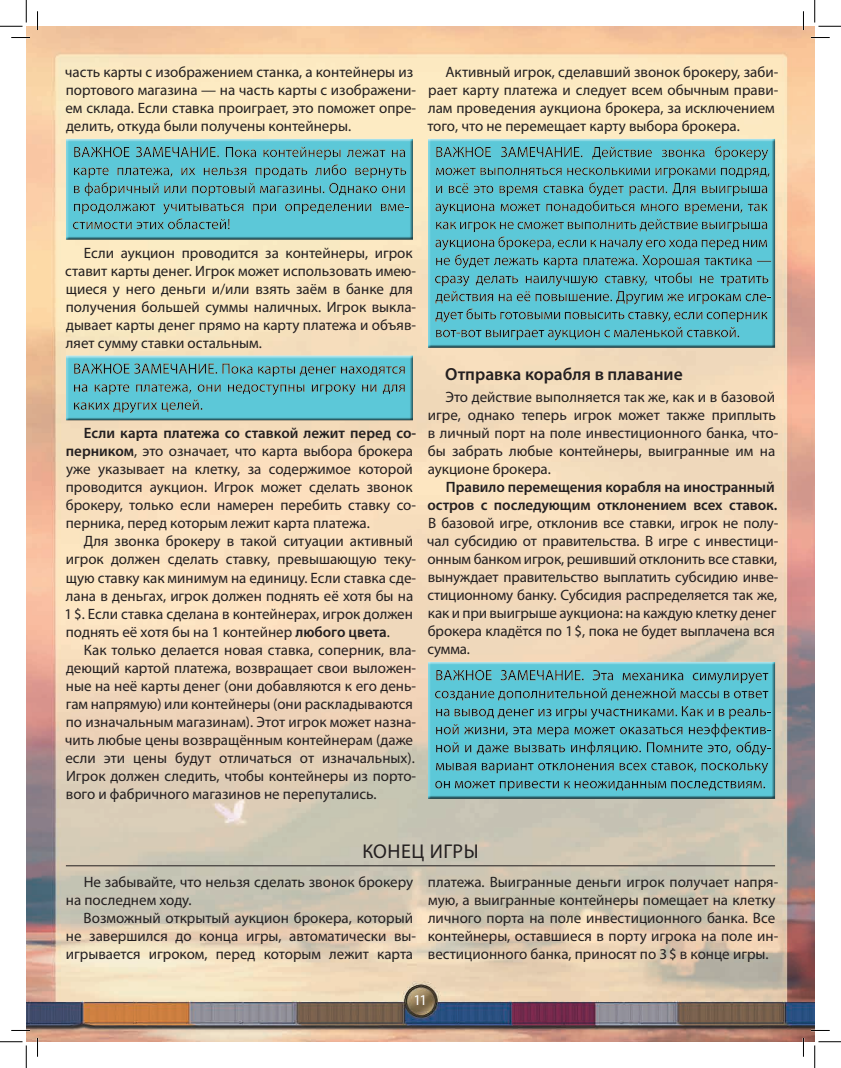
<style>
.page{position:relative;width:841px;height:1068px;background:#fff}
.page>*{position:absolute;margin:0;border:0;box-sizing:border-box;transform-origin:0 0}
.t1{font:20px "Myriad Pro";letter-spacing:.025em;color:#231f20}
.t2{font:600 17.5px "Myriad Pro";color:#231f20}
.t3{font:15px/18px "Myriad Pro";color:#231f20}
.t4{font:600 15px/18px "Myriad Pro";letter-spacing:-.005em;color:#231f20;text-align:right}
.t5{font:15px "Myriad Pro";color:#fff}
.s1{font-weight:600}
</style>
<div class="page">
<img style="left:26px;top:26px;width:788px;height:1015px">
<div style="left:64px;top:137px;width:352px;height:104px;background:#231f20;opacity:.75"></div>
<div style="left:64px;top:354px;width:352px;height:67px;background:#231f20;opacity:.75"></div>
<div style="left:425px;top:137px;width:353px;height:211px;background:#231f20;opacity:.75"></div>
<div style="left:425px;top:660px;width:353px;height:139px;background:#231f20;opacity:.75"></div>
<hr style="left:66px;top:865px;width:709px;height:1px;background:#231f20">
<svg style="left:11px;top:37px;width:19px;height:1px"></svg>
<svg style="left:810px;top:37px;width:19px;height:1px"></svg>
<svg style="left:37px;top:11px;width:1px;height:19px"></svg>
<svg style="left:37px;top:1037px;width:1px;height:19px"></svg>
<svg style="left:802px;top:11px;width:2px;height:19px"></svg>
<svg style="left:802px;top:1037px;width:2px;height:19px"></svg>
<svg style="left:0;top:0;width:27px;height:27px"></svg>
<svg style="left:0;top:1041px;width:27px;height:26px"></svg>
<svg style="left:814px;top:0;width:26px;height:27px"></svg>
<svg style="left:814px;top:1041px;width:26px;height:26px"></svg>
<p class="t3" style="left:65px;top:63px;width:353px">часть карты с изображением станка, а контейнеры из портового магазина — на часть карты с изображени&shy;ем склада. Если ставка проиграет, это поможет опре&shy;делить, откуда были получены контейнеры.</p>
<p class="t3" style="left:427px;top:63px;width:352px;text-indent:18px">Активный игрок, сделавший звонок брокеру, заби&shy;рает карту платежа и следует всем обычным прави&shy;лам проведения аукциона брокера, за исключением того, что не перемещает карту выбора брокера.</p>
<p class="t3" style="left:65px;top:243px;width:352px;text-indent:19px">Если аукцион проводится за контейнеры, игрок ставит карты денег. Игрок может использовать имею&shy;щиеся у него деньги и/или взять заём в банке для получения большей суммы наличных. Игрок выкла&shy;дывает карты денег прямо на карту платежа и объяв&shy;ляет сумму ставки остальным.</p>
<p class="t3" style="left:66px;top:424px;width:352px;text-indent:18px"><span class="s1">Если карта платежа со ставкой лежит перед со&shy;перником</span>, это означает, что карта выбора брокера уже указывает на клетку, за содержимое которой проводится аукцион. Игрок может сделать звонок брокеру, только если намерен перебить ставку со&shy;перника, перед которым лежит карта платежа.</p>
<p class="t3" style="left:64px;top:532px;width:353px;text-indent:19px">Для звонка брокеру в такой ситуации активный игрок должен сделать ставку, превышающую теку&shy;щую ставку как минимум на единицу. Если ставка сде&shy;лана в деньгах, игрок должен поднять её хотя бы на 1$. Если ставка сделана в контейнерах, игрок должен поднять её хотя бы на 1 контейнер <span class="s1">любого цвета</span>.</p>
<p class="t3" style="left:65px;top:640px;width:353px;text-indent:19px">Как только делается новая ставка, соперник, вла&shy;деющий картой платежа, возвращает свои выложен&shy;ные на неё карты денег (они добавляются к его день&shy;гам напрямую) или контейнеры (они раскладываются по изначальным магазинам). Этот игрок может назна&shy;чить любые цены возвращённым контейнерам (даже если эти цены будут отличаться от изначальных).<br>Игрок должен следить, чтобы контейнеры из порто&shy;вого и фабричного магазинов не перепутались.</p>
<p class="t2" style="left:445px;top:362px;width:239px">Отправка корабля в плавание</p>
<p class="t3" style="left:427px;top:388px;width:352px;text-indent:18px">Это действие выполняется так же, как и в базовой игре, однако теперь игрок может также приплыть в личный порт на поле инвестиционного банка, что&shy;бы забрать любые контейнеры, выигранные им на аукционе брокера.</p>
<p class="t4" style="left:427px;top:477px;width:351px">Правило перемещения корабля на иностранный остров с последующим отклонением всех ставок.</p>
<p class="t3" style="left:427px;top:514px;width:353px">В базовой игре, отклонив все ставки, игрок не полу&shy;чал субсидию от правительства. В игре с инвестици&shy;онным банком игрок, решивший отклонить все ставки, вынуждает правительство выплатить субсидию инве&shy;стиционному банку. Субсидия распределяется так же, как и при выигрыше аукциона: на каждую клетку денег брокера кладётся по 1$, пока не будет выплачена вся сумма.</p>
<h1 class="t1" style="left:362px;top:839px;width:118px">КОНЕЦ ИГРЫ</h1>
<p class="t3" style="left:66px;top:872px;width:349px;text-indent:18px">Не забывайте, что нельзя сделать звонок брокеру на последнем ходу.</p>
<p class="t3" style="left:66px;top:908px;width:352px;text-indent:18px">Возможный открытый аукцион брокера, который не завершился до конца игры, автоматически вы&shy;игрывается игроком, перед которым лежит карта</p>
<p class="t3" style="left:428px;top:872px;width:352px">платежа. Выигранные деньги игрок получает напря&shy;мую, а выигранные контейнеры помещает на клетку личного порта на поле инвестиционного банка. Все контейнеры, оставшиеся в порту игрока на поле ин&shy;вестиционного банка, приносят по 3$ в конце игры.</p>
<p class="t5" style="left:413px;top:990px;width:15px">11</p>
</div>
